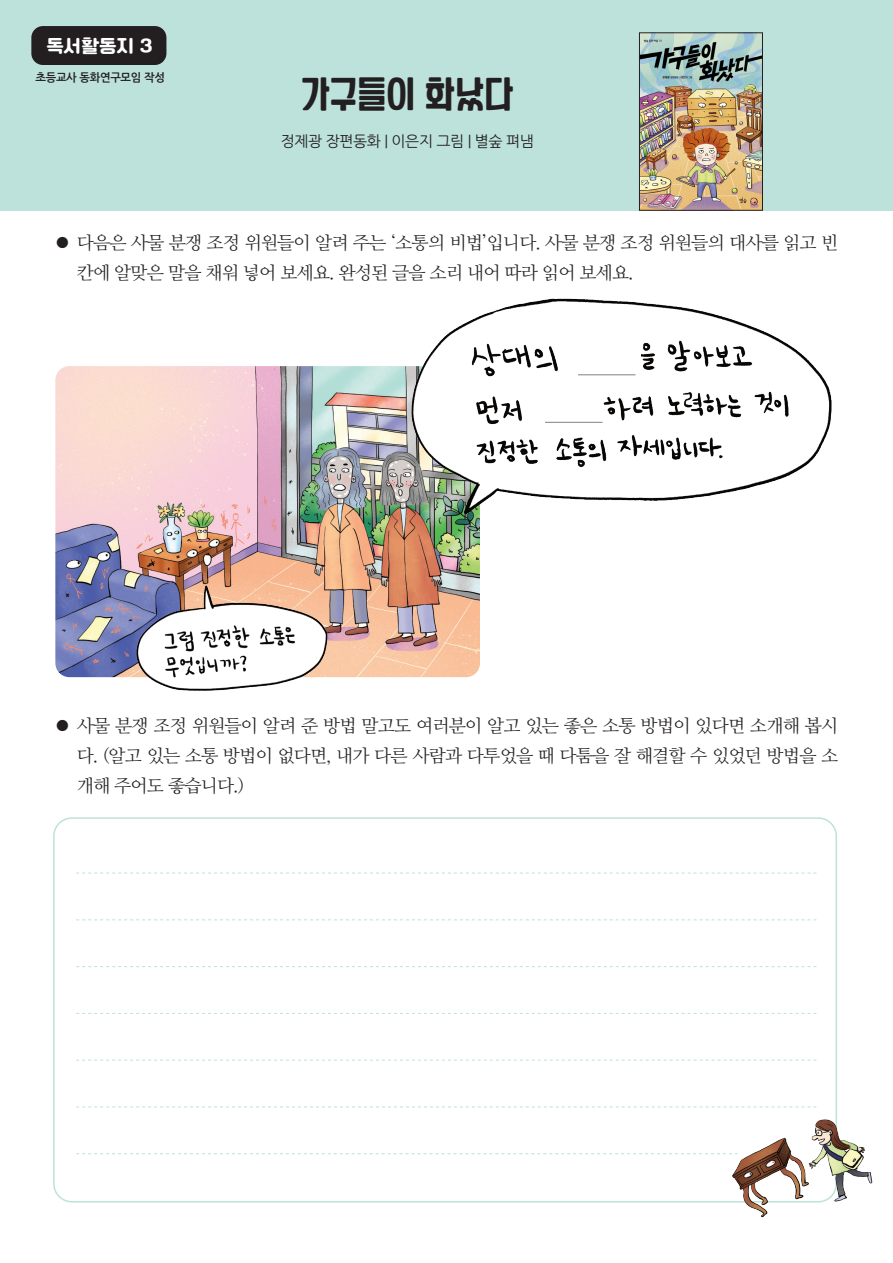
<style>
.page{position:relative;width:893px;height:1263px;background:#fff}
.page>*{position:absolute;margin:0;border:0;box-sizing:border-box;transform-origin:0 0}
.본문{font:33.9px "YANGJIN";color:#231f20}
.본문-2{font:18.45px "Cafe 24 Ssurround";color:#fff}
.본문-3{font:18px/30px "Nanum Myeongjo OTF";letter-spacing:-.04em;color:#231f20}
.본문-4{font:15px "Nanum Gothic OTF";letter-spacing:-.025em;color:#231f20}
.본문-5{font:11.25px "Nanum Gothic OTF Bold";letter-spacing:-.025em;color:#231f20}
.s1{font-family:"Nanum Gothic OTF";font-size:15px}
</style>
<div class="page">
<img style="left:55px;top:366px;width:425px;height:311px">
<img style="left:123px;top:577px;width:211px;height:114px">
<div style="left:0;top:0;width:893px;height:210px;background:#bde2dc"></div>
<img style="left:641px;top:35px;width:120px;height:173px">
<div style="left:639px;top:33px;width:124px;height:177px;border:1px solid #231f20"></div>
<div style="left:31px;top:26px;width:135px;height:39px;background:#231f20;border-radius:12px"></div>
<div style="left:53px;top:817px;width:784px;height:385px;border:2px solid #bde2dc;border-radius:18px"></div>
<img style="left:366px;top:298px;width:466px;height:250px">
<img style="left:405px;top:321px;width:393px;height:167px">
<hr style="left:578px;top:374px;width:57px;height:1px;background:#231f20">
<hr style="left:545px;top:422px;width:57px;height:1px;background:#231f20">
<svg style="left:76px;top:873px;width:740px;height:1px"></svg>
<svg style="left:76px;top:919px;width:740px;height:1px"></svg>
<svg style="left:76px;top:966px;width:740px;height:1px"></svg>
<svg style="left:76px;top:1013px;width:740px;height:1px"></svg>
<svg style="left:76px;top:1060px;width:740px;height:1px"></svg>
<svg style="left:76px;top:1106px;width:614px;height:1px"></svg>
<svg style="left:76px;top:1153px;width:614px;height:1px"></svg>
<img style="left:690px;top:1098px;width:183px;height:120px">
<p class="본문-2" style="left:46px;top:37px;width:108px">독서활동지 3</p>
<p class="본문-5" style="left:35px;top:72px;width:131px">초등교사 동화연구모임 작성</p>
<p class="본문" style="left:301px;top:71px;width:215px">가구들이 화났다</p>
<p class="본문-4" style="left:281px;top:132px;width:255px">정제광 장편동화 | 이은지 그림 | 별숲 펴냄</p>
<p class="본문-3" style="left:77px;top:227px;width:763px;text-indent:-21px"><span class="s1">●</span> 다음은 사물 분쟁 조정 위원들이 알려 주는 ‘소통의 비법’입니다. 사물 분쟁 조정 위원들의 대사를 읽고 빈 칸에 알맞은 말을 채워 넣어 보세요. 완성된 글을 소리 내어 따라 읽어 보세요.</p>
<p class="본문-3" style="left:77px;top:709px;width:763px;text-align:justify;text-indent:-21px"><span class="s1">●</span> 사물 분쟁 조정 위원들이 알려 준 방법 말고도 여러분이 알고 있는 좋은 소통 방법이 있다면 소개해 봅시 다. (알고 있는 소통 방법이 없다면, 내가 다른 사람과 다투었을 때 다툼을 잘 해결할 수 있었던 방법을 소 개해 주어도 좋습니다.)</p>
</div>
